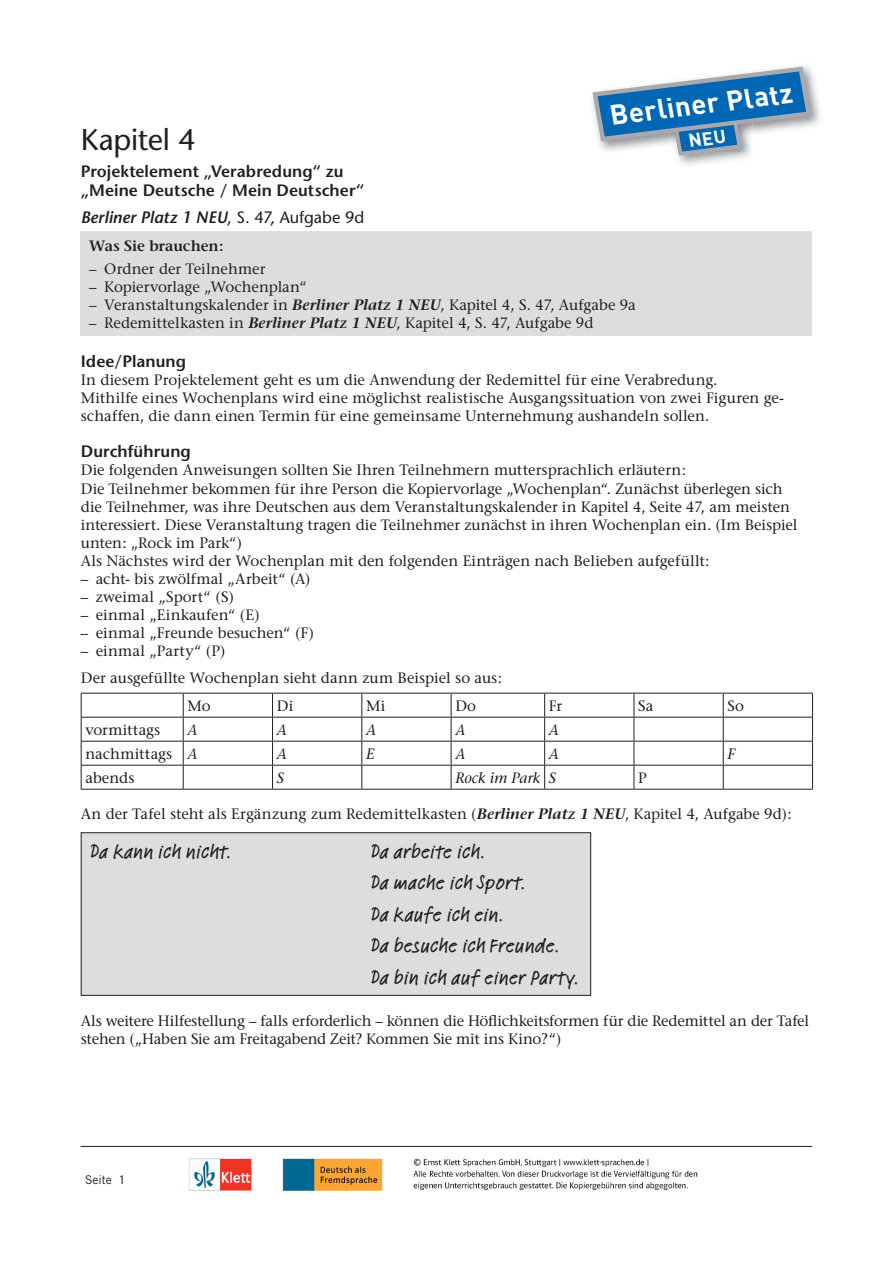
<style>
.page{position:relative;width:893px;height:1263px;background:#fff}
.page>*{position:absolute;margin:0;border:0;box-sizing:border-box;transform-origin:0 0}
.t1{font:30px "Stone Sans";letter-spacing:-.01em;color:#231f20}
.t2{font:700 27.75px "DIN";color:#fff}
.t3{font:500 21px/31.5px "Linotype Feltpen";letter-spacing:.01em;color:#231f20}
.t4{font:600 16.5px/19.5px "Stone Sans";letter-spacing:.005em;color:#231f20}
.t5{font:italic 600 16.5px "Stone Sans";color:#231f20}
.t6{font:15px/18px "Stone Serif";color:#231f20}
.t7{font:italic 15px "Stone Serif";letter-spacing:-.01em;color:#231f20}
.t8{font:600 15px "Stone Serif";letter-spacing:-.005em;color:#231f20}
.t9{font:12px "Trade Gothic";color:#231f20}
.s1{font-weight:400;font-style:normal}
.s2{font-weight:600;font-style:italic}
.s3{font-style:italic}
.s4{font-family:"Stone Sans"}
</style>
<div class="page">
<hr style="left:81px;top:1146px;width:731px;height:1px;background:#231f20">
<img style="left:814px;top:80px;width:6px;height:46px">
<div style="left:81px;top:232px;width:731px;height:104px;background:#dcdddf"></div>
<hr style="left:81px;top:693px;width:102px;height:1px;background:#231f20">
<hr style="left:183px;top:693px;width:90px;height:1px;background:#231f20">
<hr style="left:273px;top:693px;width:89px;height:1px;background:#231f20">
<hr style="left:362px;top:693px;width:89px;height:1px;background:#231f20">
<hr style="left:451px;top:693px;width:94px;height:1px;background:#231f20">
<hr style="left:545px;top:693px;width:89px;height:1px;background:#231f20">
<hr style="left:634px;top:693px;width:89px;height:1px;background:#231f20">
<hr style="left:723px;top:693px;width:90px;height:1px;background:#231f20">
<hr style="left:81px;top:717px;width:102px;height:1px;background:#231f20">
<hr style="left:183px;top:717px;width:90px;height:1px;background:#231f20">
<hr style="left:273px;top:717px;width:89px;height:1px;background:#231f20">
<hr style="left:362px;top:717px;width:89px;height:1px;background:#231f20">
<hr style="left:451px;top:717px;width:94px;height:1px;background:#231f20">
<hr style="left:545px;top:717px;width:89px;height:1px;background:#231f20">
<hr style="left:634px;top:717px;width:89px;height:1px;background:#231f20">
<hr style="left:723px;top:717px;width:90px;height:1px;background:#231f20">
<hr style="left:81px;top:741px;width:102px;height:1px;background:#231f20">
<hr style="left:183px;top:741px;width:90px;height:1px;background:#231f20">
<hr style="left:273px;top:741px;width:89px;height:1px;background:#231f20">
<hr style="left:362px;top:741px;width:89px;height:1px;background:#231f20">
<hr style="left:451px;top:741px;width:94px;height:1px;background:#231f20">
<hr style="left:545px;top:741px;width:89px;height:1px;background:#231f20">
<hr style="left:634px;top:741px;width:89px;height:1px;background:#231f20">
<hr style="left:723px;top:741px;width:90px;height:1px;background:#231f20">
<hr style="left:81px;top:765px;width:102px;height:1px;background:#231f20">
<svg style="left:81px;top:693px;width:1px;height:96px"></svg>
<hr style="left:183px;top:765px;width:90px;height:1px;background:#231f20">
<svg style="left:183px;top:693px;width:1px;height:96px"></svg>
<hr style="left:273px;top:765px;width:89px;height:1px;background:#231f20">
<svg style="left:272px;top:693px;width:1px;height:96px"></svg>
<hr style="left:362px;top:765px;width:89px;height:1px;background:#231f20">
<svg style="left:361px;top:693px;width:1px;height:96px"></svg>
<hr style="left:451px;top:765px;width:94px;height:1px;background:#231f20">
<svg style="left:451px;top:693px;width:1px;height:96px"></svg>
<hr style="left:545px;top:765px;width:89px;height:1px;background:#231f20">
<svg style="left:544px;top:693px;width:1px;height:96px"></svg>
<hr style="left:634px;top:765px;width:89px;height:1px;background:#231f20">
<svg style="left:634px;top:693px;width:1px;height:96px"></svg>
<hr style="left:723px;top:765px;width:90px;height:1px;background:#231f20">
<svg style="left:723px;top:693px;width:1px;height:96px"></svg>
<svg style="left:812px;top:693px;width:1px;height:96px"></svg>
<hr style="left:81px;top:789px;width:102px;height:1px;background:#231f20">
<hr style="left:183px;top:789px;width:90px;height:1px;background:#231f20">
<hr style="left:273px;top:789px;width:89px;height:1px;background:#231f20">
<hr style="left:362px;top:789px;width:89px;height:1px;background:#231f20">
<hr style="left:451px;top:789px;width:94px;height:1px;background:#231f20">
<hr style="left:545px;top:789px;width:89px;height:1px;background:#231f20">
<hr style="left:634px;top:789px;width:89px;height:1px;background:#231f20">
<hr style="left:723px;top:789px;width:90px;height:1px;background:#231f20">
<div style="left:81px;top:833px;width:510px;height:162px;background:#dcdddf"></div>
<div style="left:81px;top:832px;width:510px;height:164px;border:1px solid #231f20"></div>
<img style="left:188px;top:1158px;width:510px;height:33px">
<svg style="left:592px;top:66px;width:222px;height:91px"></svg>
<h2 class="t2" style="left:608px;top:97px;width:185px;rotate:-7deg">Berliner Platz</h2>
<h1 class="t1" style="left:81px;top:122px;width:116px">Kapitel 4</h1>
<p class="t4" style="left:81px;top:161px;width:285px">Projektelement „Verabredung“ zu „Meine Deutsche / Mein Deutscher“</p>
<p class="t5" style="left:81px;top:207px;width:285px">Berliner Platz 1 NEU<span class="s1">, S. 47, Aufgabe 9d</span></p>
<p class="t8" style="left:89px;top:237px;width:136px">Was Sie brauchen:</p>
<p class="t6" style="left:89px;top:259px;width:178px">– Ordner der Teilnehmer</p>
<p class="t6" style="left:89px;top:277px;width:219px">– Kopiervorlage „Wochenplan“</p>
<p class="t6" style="left:89px;top:295px;width:548px">– Veranstaltungskalender in <span class="s2">Berliner Platz 1 NEU</span>, Kapitel 4, S. 47, Aufgabe 9a</p>
<p class="t6" style="left:89px;top:313px;width:506px">– Redemittelkasten in <span class="s2">Berliner Platz 1 NEU</span>, Kapitel 4, S. 47, Aufgabe 9d</p>
<p class="t4" style="left:81px;top:352px;width:107px">Idee/Planung</p>
<p class="t6" style="left:81px;top:371px;width:705px">In diesem Projektelement geht es um die Anwendung der Redemittel für eine Verabredung.<br>Mithilfe eines Wochenplans wird eine möglichst realistische Ausgangssituation von zwei Figuren ge&shy;schaffen, die dann einen Termin für eine gemeinsame Unternehmung aushandeln sollen.</p>
<p class="t4" style="left:81px;top:442px;width:112px">Durchführung</p>
<p class="t6" style="left:81px;top:461px;width:718px">Die folgenden Anweisungen sollten Sie Ihren Teilnehmern muttersprachlich erläutern:<br>Die Teilnehmer bekommen für ihre Person die Kopiervorlage „Wochenplan“. Zunächst überlegen sich die Teilnehmer, was ihre Deutschen aus dem Veranstaltungskalender in Kapitel 4, Seite 47, am meisten interessiert. Diese Veranstaltung tragen die Teilnehmer zunächst in ihren Wochenplan ein. (Im Beispiel unten: „Rock im Park“)<br>Als Nächstes wird der Wochenplan mit den folgenden Einträgen nach Belieben aufgefüllt:</p>
<p class="t6" style="left:81px;top:569px;width:231px">– acht- bis zwölfmal „Arbeit“ (A)</p>
<p class="t6" style="left:81px;top:587px;width:155px">– zweimal „Sport“ (S)</p>
<p class="t6" style="left:81px;top:605px;width:180px">– einmal „Einkaufen“ (E)</p>
<p class="t6" style="left:81px;top:623px;width:235px">– einmal „Freunde besuchen“ (F)</p>
<p class="t6" style="left:81px;top:641px;width:146px">– einmal „Party“ (P)</p>
<p class="t6" style="left:81px;top:668px;width:423px">Der ausgefüllte Wochenplan sieht dann zum Beispiel so aus:</p>
<p class="t6" style="left:187px;top:697px;width:25px">Mo</p>
<p class="t6" style="left:277px;top:697px;width:18px">Di</p>
<p class="t6" style="left:366px;top:697px;width:21px">Mi</p>
<p class="t6" style="left:455px;top:697px;width:22px">Do</p>
<p class="t6" style="left:549px;top:697px;width:15px">Fr</p>
<p class="t6" style="left:638px;top:697px;width:17px">Sa</p>
<p class="t6" style="left:727px;top:697px;width:18px">So</p>
<p class="t6" style="left:85px;top:721px;width:76px">vormittags</p>
<p class="t7" style="left:187px;top:721px;width:12px">A</p>
<p class="t7" style="left:277px;top:721px;width:12px">A</p>
<p class="t7" style="left:366px;top:721px;width:12px">A</p>
<p class="t7" style="left:455px;top:721px;width:12px">A</p>
<p class="t7" style="left:549px;top:721px;width:12px">A</p>
<p class="t6" style="left:85px;top:745px;width:114px">nachmittags <span class="s3">A</span></p>
<p class="t7" style="left:277px;top:745px;width:12px">A</p>
<p class="t7" style="left:366px;top:745px;width:10px">E</p>
<p class="t7" style="left:455px;top:745px;width:12px">A</p>
<p class="t7" style="left:549px;top:745px;width:12px">A</p>
<p class="t7" style="left:727px;top:745px;width:10px">F</p>
<p class="t6" style="left:85px;top:769px;width:51px">abends</p>
<p class="t7" style="left:277px;top:769px;width:9px">S</p>
<p class="t7" style="left:455px;top:769px;width:102px">Rock im Park S</p>
<p class="t6" style="left:638px;top:769px;width:10px">P</p>
<p class="t6" style="left:81px;top:804px;width:712px">An der Tafel steht als Ergänzung zum Redemittelkasten (<span class="s2">Berliner Platz 1 NEU</span>, Kapitel 4, Aufgabe 9d):</p>
<h3 class="t3" style="left:90px;top:835px;width:142px">Da kann ich nicht.</h3>
<h3 class="t3" style="left:371px;top:835px;width:209px">Da arbeite ich.<br>Da mache ich Sport.<br>Da kaufe ich ein.<br>Da besuche ich Freunde.<br>Da bin ich auf einer Party.</h3>
<p class="t6" style="left:81px;top:1012px;width:730px">Als weitere Hilfestellung – falls erforderlich – können die Höflichkeitsformen für die Redemittel an der Tafel stehen („Haben Sie am Freitagabend Zeit? Kommen Sie mit ins Kino?“)</p>
<p class="t9" style="left:85px;top:1172px;width:42px">Seite <span class="s4">1</span></p>
</div>
